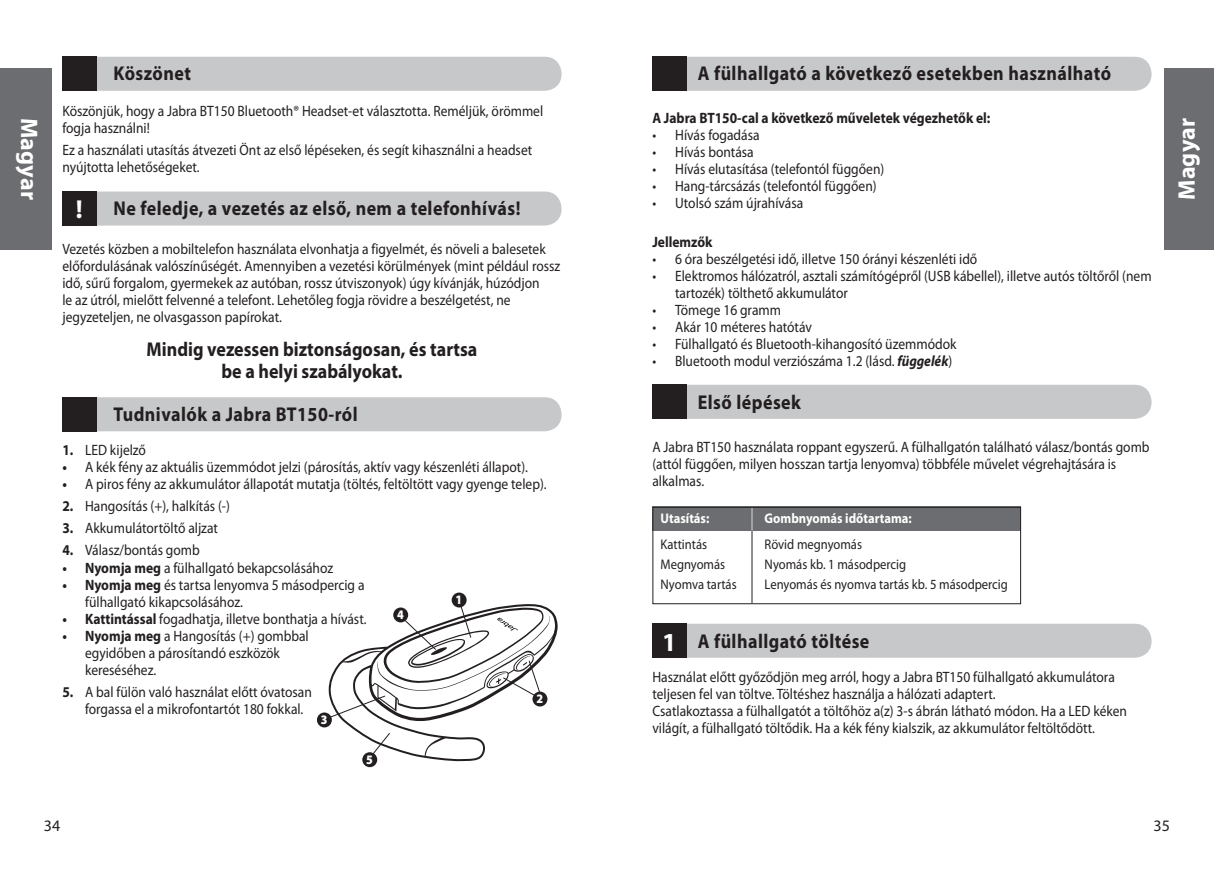
<style>
.page{position:relative;width:1214px;height:874px;background:#fff}
.page>*{position:absolute;margin:0;border:0;box-sizing:border-box;transform-origin:0 0}
.t1{font:700 26px "Myriad Pro";color:#fff}
.t2{font:700 24px "Myriad Pro";letter-spacing:.005em;color:#fff}
.t3{font:700 20px "Myriad Pro";letter-spacing:.025em;color:#231f20;scale:.9 1}
.t4{font:700 20px/22px "Myriad Pro";color:#231f20;text-align:center;scale:.9 1}
.t5{font:16px "Myriad Pro";color:#231f20}
.t6{font:15px/17px "Myriad Pro";color:#231f20;scale:.9 1}
.t7{font:700 15px "Myriad Pro";color:#231f20;scale:.9 1}
.t8{font:14px "Myriad Pro";color:#231f20;scale:.9 1}
.t9{font:700 14px "Myriad Pro";color:#fff;scale:.9 1}
.t10{font:900 13px "Myriad Pro";color:#fff;scale:.9 1}
.s1{font-weight:700}
.s2{font-weight:700;font-style:italic}
</style>
<div class="page">
<div style="left:0;top:68px;width:51px;height:181px;background:#6c6d70"></div>
<div style="left:1163px;top:68px;width:50px;height:181px;background:#6c6d70"></div>
<div style="left:686px;top:57px;width:465px;height:34px;background:#c7c8ca"></div>
<div style="left:652px;top:57px;width:34px;height:34px;background:#231f20"></div>
<div style="left:686px;top:623px;width:465px;height:34px;background:#c7c8ca"></div>
<div style="left:652px;top:623px;width:34px;height:34px;background:#231f20"></div>
<div style="left:686px;top:384px;width:465px;height:34px;background:#c7c8ca"></div>
<div style="left:652px;top:384px;width:34px;height:34px;background:#231f20"></div>
<div style="left:652px;top:506px;width:368px;height:24px;background:#6c6d70"></div>
<hr style="left:751px;top:507px;width:1px;height:96px;background:#231f20">
<svg style="left:751px;top:508px;width:1px;height:22px"></svg>
<div style="left:652px;top:506px;width:368px;height:98px;border:1px solid #231f20"></div>
<div style="left:96px;top:397px;width:465px;height:34px;background:#c7c8ca"></div>
<div style="left:62px;top:397px;width:34px;height:34px;background:#231f20"></div>
<div style="left:96px;top:191px;width:465px;height:34px;background:#c7c8ca"></div>
<div style="left:62px;top:191px;width:34px;height:34px;background:#231f20"></div>
<div style="left:96px;top:57px;width:465px;height:34px;background:#c7c8ca"></div>
<div style="left:62px;top:57px;width:34px;height:34px;background:#231f20"></div>
<div style="left:317px;top:712px;width:15px;height:15px;background:#231f20;border-radius:50%"></div>
<div style="left:451px;top:592px;width:15px;height:15px;background:#231f20;border-radius:50%"></div>
<div style="left:362px;top:751px;width:15px;height:15px;background:#231f20;border-radius:50%"></div>
<svg style="left:325px;top:601px;width:232px;height:159px"></svg>
<h2 class="t2" style="left:43px;top:118px;width:83px;rotate:90deg">Magyar</h2>
<h3 class="t3" style="left:113px;top:62px;width:88px">Köszönet</h3>
<p class="t6" style="left:62px;top:103px;width:535px">Köszönjük, hogy a Jabra BT150 Bluetooth® Headset-et választotta. Reméljük, örömmel fogja használni!</p>
<p class="t6" style="left:62px;top:142px;width:523px">Ez a használati utasítás átvezeti Önt az első lépéseken, és segít kihasználni a headset nyújtotta lehetőségeket.</p>
<h3 class="t3" style="left:113px;top:197px;width:454px">Ne feledje, a vezetés az első, nem a telefonhívás!</h3>
<p class="t6" style="left:62px;top:241px;width:554px">Vezetés közben a mobiltelefon használata elvonhatja a figyelmét, és növeli a balesetek előfordulásának valószínűségét. Amennyiben a vezetési körülmények (mint például rossz idő, sűrű forgalom, gyermekek az autóban, rossz útviszonyok) úgy kívánják, húzódjon<br>le az útról, mielőtt felvenné a telefont. Lehetőleg fogja rövidre a beszélgetést, ne jegyzeteljen, ne olvasgasson papírokat.</p>
<h3 class="t4" style="left:146px;top:338px;width:369px">Mindig vezessen biztonságosan, és tartsa be a helyi szabályokat.</h3>
<h3 class="t3" style="left:113px;top:403px;width:273px">Tudnivalók a Jabra BT150-ról</h3>
<p class="t6" style="left:62px;top:442px;width:94px"><span class="s1">1.</span> LED kijelző</p>
<p class="t6" style="left:62px;top:459px;width:518px"><span class="s1">•</span> A kék fény az aktuális üzemmódot jelzi (párosítás, aktív vagy készenléti állapot).</p>
<p class="t6" style="left:62px;top:476px;width:539px"><span class="s1">•</span> A piros fény az akkumulátor állapotát mutatja (töltés, feltöltött vagy gyenge telep).</p>
<p class="t6" style="left:62px;top:498px;width:187px"><span class="s1">2.</span> Hangosítás (+), halkítás (-)</p>
<p class="t6" style="left:62px;top:520px;width:174px"><span class="s1">3.</span> Akkumulátortöltő aljzat</p>
<p class="t6" style="left:62px;top:542px;width:154px"><span class="s1">4.</span> Válasz/bontás gomb</p>
<p class="t6" style="left:62px;top:559px;width:302px"><span class="s1">• Nyomja meg</span> a fülhallgató bekapcsolásához</p>
<p class="t6" style="left:85px;top:576px;width:312px;text-indent:-23px"><span class="s1">• Nyomja meg</span> és tartsa lenyomva 5 másodpercig a fülhallgató kikapcsolásához.</p>
<p class="t6" style="left:62px;top:610px;width:339px"><span class="s1">• Kattintással</span> fogadhatja, illetve bonthatja a hívást.</p>
<p class="t6" style="left:85px;top:627px;width:250px;text-indent:-23px"><span class="s1">• Nyomja meg</span> a Hangosítás (+) gombbal egyidőben a párosítandó eszközök kereséséhez.</p>
<p class="t6" style="left:85px;top:683px;width:253px;text-indent:-23px"><span class="s1">5.</span> A bal fülön való használat előtt óvatosan forgassa el a mikrofontartót 180 fokkal.</p>
<p class="t10" style="left:321px;top:711px;width:9px">3</p>
<h1 class="t1" style="left:76px;top:195px;width:8px">!</h1>
<p class="t10" style="left:455px;top:592px;width:9px">1</p>
<p class="t10" style="left:397px;top:607px;width:9px">4</p>
<p class="t10" style="left:536px;top:691px;width:9px">2</p>
<p class="t10" style="left:366px;top:751px;width:9px">5</p>
<p class="t5" style="left:44px;top:816px;width:18px">34</p>
<h3 class="t3" style="left:697px;top:62px;width:460px">A fülhallgató a következő esetekben használható</h3>
<p class="t7" style="left:652px;top:109px;width:377px">A Jabra BT150-cal a következő műveletek végezhetők el:</p>
<p class="t6" style="left:652px;top:126px;width:121px">• Hívás fogadása</p>
<p class="t6" style="left:652px;top:143px;width:114px">• Hívás bontása</p>
<p class="t6" style="left:652px;top:160px;width:259px">• Hívás elutasítása (telefontól függően)</p>
<p class="t6" style="left:652px;top:177px;width:251px">• Hang-tárcsázás (telefontól függően)</p>
<p class="t6" style="left:652px;top:194px;width:169px">• Utolsó szám újrahívása</p>
<p class="t7" style="left:652px;top:233px;width:68px">Jellemzők</p>
<p class="t6" style="left:652px;top:250px;width:362px">• 6 óra beszélgetési idő, illetve 150 órányi készenléti idő</p>
<p class="t6" style="left:675px;top:267px;width:531px;text-indent:-23px">• Elektromos hálózatról, asztali számítógépről (USB kábellel), illetve autós töltőről (nem tartozék) tölthető akkumulátor</p>
<p class="t6" style="left:652px;top:301px;width:144px">• Tömege 16 gramm</p>
<p class="t6" style="left:652px;top:318px;width:179px">• Akár 10 méteres hatótáv</p>
<p class="t6" style="left:652px;top:335px;width:339px">• Fülhallgató és Bluetooth-kihangosító üzemmódok</p>
<p class="t6" style="left:652px;top:352px;width:335px">• Bluetooth modul verziószáma 1.2 (lásd. <span class="s2">függelék</span>)</p>
<h3 class="t3" style="left:697px;top:391px;width:116px">Első lépések</h3>
<p class="t6" style="left:652px;top:438px;width:554px">A Jabra BT150 használata roppant egyszerű. A fülhallgatón található válasz/bontás gomb (attól függően, milyen hosszan tartja lenyomva) többféle művelet végrehajtására is alkalmas.</p>
<p class="t9" style="left:660px;top:510px;width:56px">Utasítás:</p>
<p class="t9" style="left:764px;top:510px;width:165px">Gombnyomás időtartama:</p>
<p class="t8" style="left:660px;top:536px;width:53px">Kattintás</p>
<p class="t8" style="left:764px;top:536px;width:110px">Rövid megnyomás</p>
<p class="t8" style="left:660px;top:556px;width:73px">Megnyomás</p>
<p class="t8" style="left:764px;top:556px;width:159px">Nyomás kb. 1 másodpercig</p>
<p class="t8" style="left:660px;top:576px;width:86px">Nyomva tartás</p>
<p class="t8" style="left:764px;top:576px;width:272px">Lenyomás és nyomva tartás kb. 5 másodpercig</p>
<h1 class="t1" style="left:662px;top:626px;width:16px">1</h1>
<h3 class="t3" style="left:697px;top:630px;width:192px">A fülhallgató töltése</h3>
<p class="t6" style="left:652px;top:668px;width:529px">Használat előtt győződjön meg arról, hogy a Jabra BT150 fülhallgató akkumulátora teljesen fel van töltve. Töltéshez használja a hálózati adaptert.<br>Csatlakoztassa a fülhallgatót a töltőhöz a(z) 3-s ábrán látható módon. Ha a LED kéken világít, a fülhallgató töltődik. Ha a kék fény kialszik, az akkumulátor feltöltődött.</p>
<h2 class="t2" style="left:1173px;top:200px;width:83px;rotate:-90deg">Magyar</h2>
<p class="t5" style="left:1153px;top:816px;width:18px">35</p>
</div>
